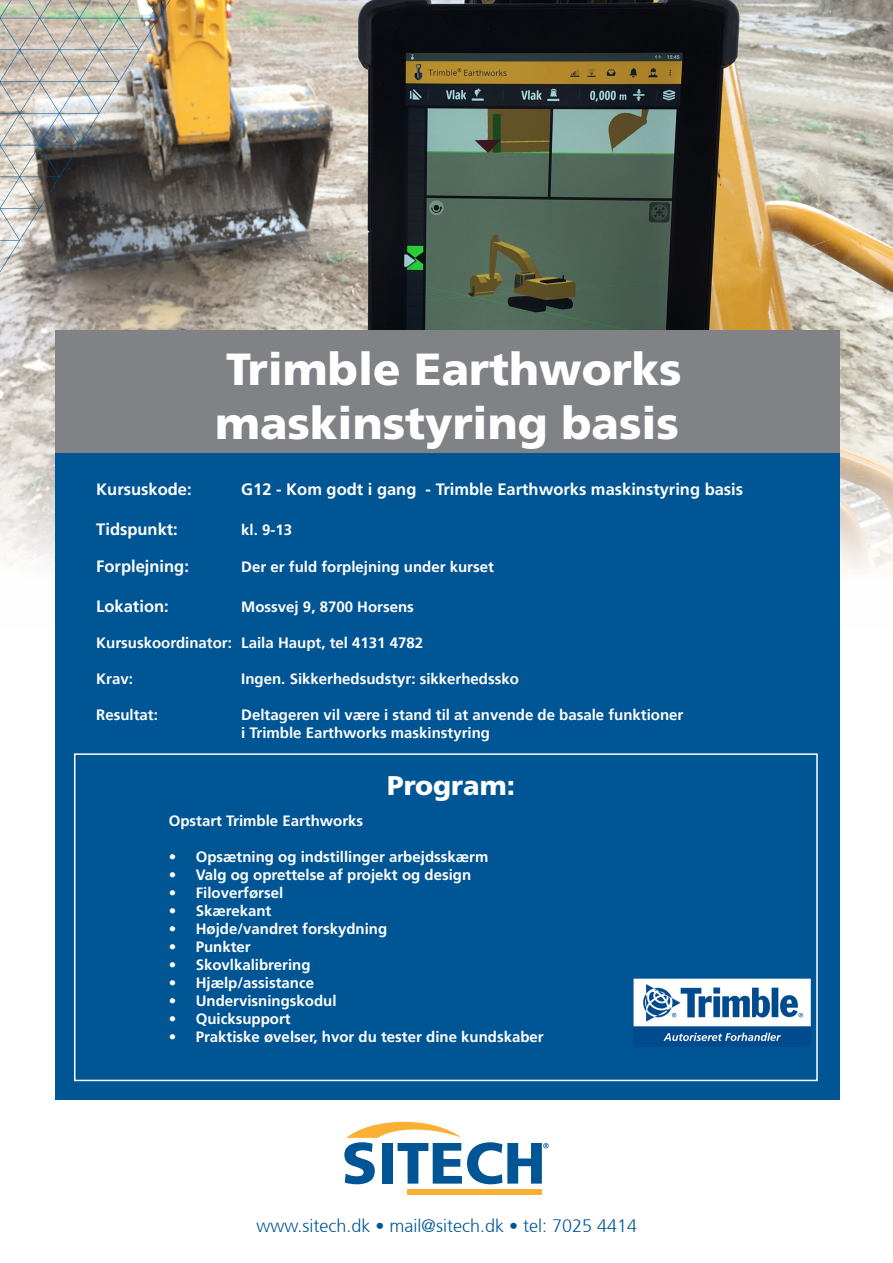
<style>
.page{position:relative;width:893px;height:1263px;background:#fff}
.page>*{position:absolute;margin:0;border:0;box-sizing:border-box;transform-origin:0 0}
.t1{font:900 45px "Frutiger LT Std";color:#fff}
.t2{font:900 27px "Frutiger LT Std";color:#fff}
.t3{font:300 18px "Frutiger 45";color:#005595}
.t4{font:700 16.5px "Frutiger LT Std";color:#fff}
.t5{font:700 15px "Frutiger LT Std";color:#fff}
.t6{font:700 15px "Frutiger 65";color:#fff}
</style>
<div class="page">
<img style="left:0;top:0;width:893px;height:629px">
<div style="left:55px;top:331px;width:785px;height:123px;background:#808285"></div>
<div style="left:55px;top:454px;width:784px;height:646px;background:#005595"></div>
<div style="left:74px;top:753px;width:744px;height:328px;border:2px solid #fff"></div>
<div style="left:407px;top:1189px;width:135px;height:5px;background:#fbb033"></div>
<svg style="left:344px;top:1122px;width:205px;height:62px"></svg>
<img style="left:634px;top:978px;width:177px;height:64px">
<img style="left:0;top:0;width:170px;height:272px">
<p class="t1" style="left:226px;top:342px;width:457px">Trimble Earthworks</p>
<p class="t1" style="left:215px;top:396px;width:465px">maskinstyring basis</p>
<p class="t4" style="left:96px;top:480px;width:97px">Kursuskode:</p>
<p class="t4" style="left:241px;top:480px;width:503px">G12 - Kom godt i gang - Trimble Earthworks maskinstyring basis</p>
<p class="t4" style="left:96px;top:519px;width:83px">Tidspunkt:</p>
<p class="t5" style="left:241px;top:521px;width:52px">kl. 9-13</p>
<p class="t4" style="left:96px;top:557px;width:94px">Forplejning:</p>
<p class="t5" style="left:241px;top:558px;width:254px">Der er fuld forplejning under kurset</p>
<p class="t4" style="left:96px;top:597px;width:74px">Lokation:</p>
<p class="t5" style="left:241px;top:598px;width:174px">Mossvej 9, 8700 Horsens</p>
<p class="t6" style="left:96px;top:634px;width:328px">Kursuskoordinator: Laila Haupt, tel 4131 4782</p>
<p class="t6" style="left:96px;top:670px;width:38px">Krav:</p>
<p class="t6" style="left:241px;top:670px;width:279px">Ingen. Sikkerhedsudstyr: sikkerhedssko</p>
<p class="t6" style="left:96px;top:706px;width:63px">Resultat:</p>
<p class="t6" style="left:241px;top:706px;width:444px">Deltageren vil være i stand til at anvende de basale funktioner</p>
<p class="t6" style="left:241px;top:724px;width:250px">i Trimble Earthworks maskinstyring</p>
<p class="t2" style="left:387px;top:769px;width:129px">Program:</p>
<p class="t5" style="left:169px;top:811px;width:196px">Opstart Trimble Earthworks</p>
<p class="t5" style="left:169px;top:847px;width:321px">• Opsætning og indstillinger arbejdsskærm</p>
<p class="t5" style="left:169px;top:865px;width:304px">• Valg og oprettelse af projekt og design</p>
<p class="t5" style="left:169px;top:883px;width:116px">• Filoverførsel</p>
<p class="t5" style="left:169px;top:901px;width:104px">• Skærekant</p>
<p class="t5" style="left:169px;top:919px;width:220px">• Højde/vandret forskydning</p>
<p class="t5" style="left:169px;top:937px;width:84px">• Punkter</p>
<p class="t5" style="left:169px;top:955px;width:143px">• Skovlkalibrering</p>
<p class="t5" style="left:169px;top:973px;width:147px">• Hjælp/assistance</p>
<p class="t5" style="left:169px;top:991px;width:169px">• Undervisningskodul</p>
<p class="t5" style="left:169px;top:1009px;width:123px">• Quicksupport</p>
<p class="t5" style="left:169px;top:1027px;width:376px">• Praktiske øvelser, hvor du tester dine kundskaber</p>
<p class="t3" style="left:257px;top:1215px;width:382px">www.sitech.dk • mail@sitech.dk • tel: 7025 4414</p>
</div>
